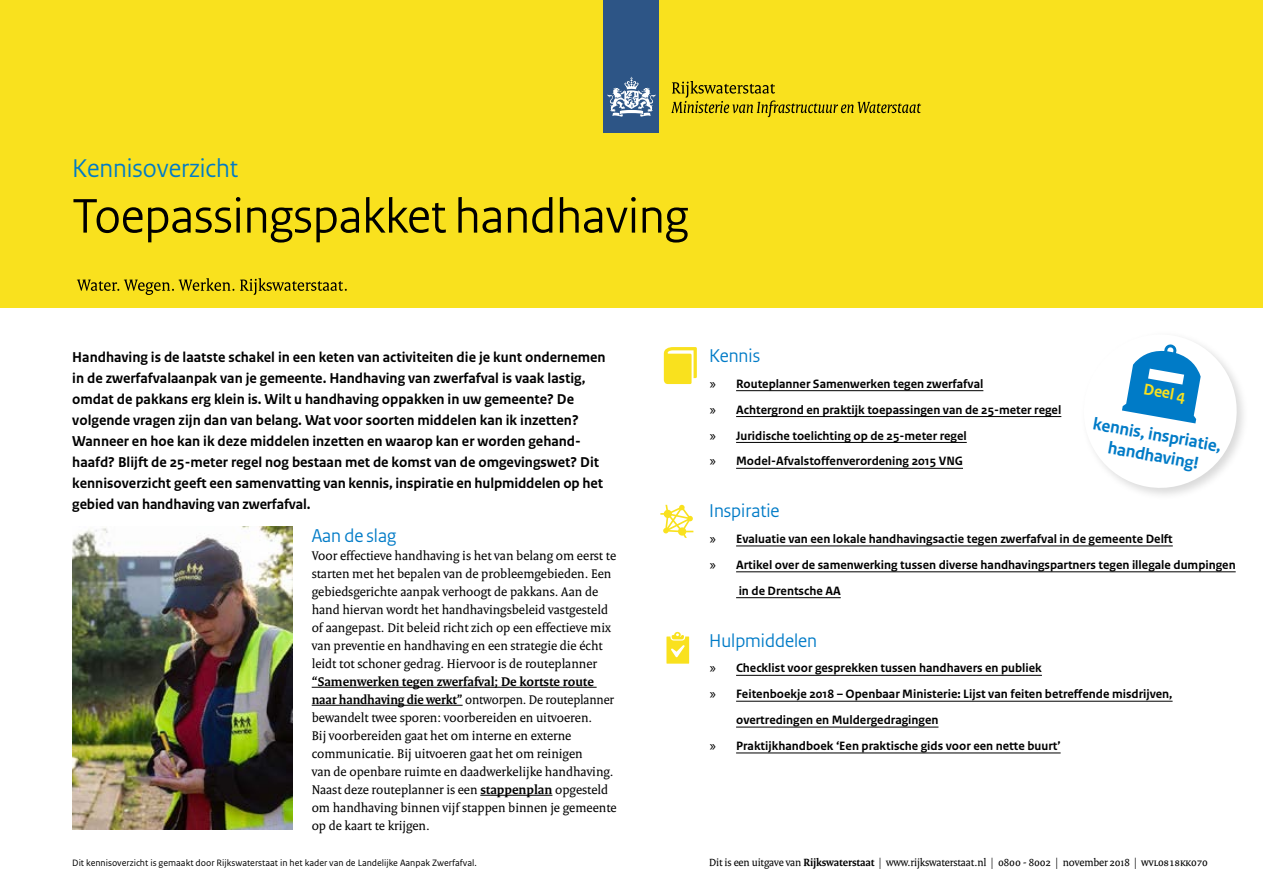
<style>
.page{position:relative;width:1263px;height:893px;background:#fff}
.page>*{position:absolute;margin:0;border:0;box-sizing:border-box;transform-origin:0 0}
.t1{font:51px "Rijksoverheid Sans Heading";color:#000}
.t2{font:27px "Rijksoverheid Sans Heading";color:#007bc7}
.t3{font:19.5px "Rijksoverheid Sans Heading";color:#007bc7}
.t4{font:700 18px/21px "Rijksoverheid Sans Text";color:#007bc7;text-align:center}
.t5{font:700 16.5px "Rijksoverheid Sans Text";color:#f9e11e}
.t6{font:700 15px/21px "Rijksoverheid Sans Text";color:#000}
.t7{font:13.5px/18px "Rijksoverheid Serif";color:#000}
.t8{font:700 12.75px/25.8px "Rijksoverheid Sans Text";color:#000}
.t9{font:11.25px "Rijksoverheid Serif";letter-spacing:-.01em;color:#000}
.t10{font:9.75px "Rijksoverheid Sans Text";color:#000}
.s1{font-weight:400}
.s2{font-weight:700}
</style>
<div class="page">
<div style="left:0;top:0;width:1263px;height:308px;background:#f9e11e"></div>
<hr style="left:736px;top:390px;width:247px;height:1px;background:#000">
<hr style="left:736px;top:416px;width:325px;height:1px;background:#000">
<hr style="left:736px;top:442px;width:231px;height:1px;background:#000">
<hr style="left:736px;top:468px;width:227px;height:1px;background:#000">
<hr style="left:736px;top:546px;width:437px;height:1px;background:#000">
<hr style="left:736px;top:571px;width:500px;height:1px;background:#000">
<hr style="left:736px;top:597px;width:105px;height:1px;background:#000">
<hr style="left:736px;top:675px;width:306px;height:1px;background:#000">
<hr style="left:736px;top:701px;width:436px;height:1px;background:#000">
<hr style="left:736px;top:727px;width:202px;height:1px;background:#000">
<hr style="left:736px;top:753px;width:325px;height:1px;background:#000">
<div style="left:604px;top:0;width:55px;height:132px;background:#2d5586"></div>
<svg style="left:607px;top:77px;width:48px;height:40px"></svg>
<svg style="left:671px;top:81px;width:250px;height:36px"></svg>
<svg style="left:77px;top:278px;width:157px;height:17px"></svg>
<svg style="left:240px;top:278px;width:107px;height:17px"></svg>
<svg style="left:664px;top:347px;width:33px;height:37px"></svg>
<svg style="left:666px;top:632px;width:23px;height:32px"></svg>
<svg style="left:660px;top:505px;width:33px;height:33px"></svg>
<svg style="left:1096px;top:342px;width:147px;height:152px"></svg>
<img style="left:72px;top:526px;width:220px;height:304px">
<hr style="left:312px;top:687px;width:285px;height:1px;background:#000">
<hr style="left:312px;top:705px;width:151px;height:1px;background:#000">
<hr style="left:480px;top:795px;width:72px;height:1px;background:#000">
<h2 class="t2" style="left:72px;top:152px;width:167px">Kennisoverzicht</h2>
<h1 class="t1" style="left:72px;top:186px;width:618px">Toepassingspakket handhaving</h1>
<p class="t6" style="left:72px;top:347px;width:535px">Handhaving is de laatste schakel in een keten van activiteiten die je kunt ondernemen in de zwerfafvalaanpak van je gemeente. Handhaving van zwerfafval is vaak lastig, omdat de pakkans erg klein is. Wilt u handhaving oppakken in uw gemeente? De volgende vragen zijn dan van belang. Wat voor soorten middelen kan ik inzetten?<br>Wanneer en hoe kan ik deze middelen inzetten en waarop kan er worden gehand&shy;haafd? Blijft de 25-meter regel nog bestaan met de komst van de omgevingswet? Dit kennisoverzicht geeft een samenvatting van kennis, inspiratie en hulpmiddelen op het gebied van handhaving van zwerfafval.</p>
<h3 class="t3" style="left:709px;top:344px;width:52px">Kennis</h3>
<p class="t8" style="left:709px;top:371px;width:354px"><span class="s1">»</span> Routeplanner Samenwerken tegen zwerfafval<br><span class="s1">»</span> Achtergrond en praktijk toepassingen van de 25-meter regel <span class="s1">»</span> Juridische toelichting op de 25-meter regel<br><span class="s1">»</span> Model-Afvalstoffenverordening 2015 VNG</p>
<h3 class="t3" style="left:709px;top:499px;width:72px">Inspiratie</h3>
<p class="t8" style="left:709px;top:526px;width:465px"><span class="s1">»</span> Evaluatie van een lokale handhavingsactie tegen zwerfafval in de gemeente Delft</p>
<p class="t8" style="left:709px;top:552px;width:528px"><span class="s1">»</span> Artikel over de samenwerking tussen diverse handhavingspartners tegen illegale dumpingen</p>
<p class="t8" style="left:739px;top:578px;width:104px">in de Drentsche AA</p>
<h3 class="t3" style="left:709px;top:629px;width:109px">Hulpmiddelen</h3>
<p class="t8" style="left:709px;top:656px;width:334px"><span class="s1">»</span> Checklist voor gesprekken tussen handhavers en publiek</p>
<p class="t8" style="left:709px;top:681px;width:465px"><span class="s1">»</span> Feitenboekje 2018 – Openbaar Ministerie: Lijst van feiten betreffende misdrijven,</p>
<p class="t8" style="left:736px;top:707px;width:204px">overtredingen en Muldergedragingen</p>
<p class="t8" style="left:709px;top:733px;width:353px"><span class="s1">»</span> Praktijkhandboek ‘Een praktische gids voor een nette buurt’</p>
<p class="t5" style="left:1145px;top:380px;width:44px;rotate:10deg">Deel 4</p>
<h3 class="t4" style="left:1095px;top:414px;width:132px;rotate:10deg">kennis, inspriatie, handhaving!</h3>
<h3 class="t3" style="left:312px;top:524px;width:86px">Aan de slag</h3>
<p class="t7" style="left:312px;top:546px;width:306px">Voor effectieve handhaving is het van belang om eerst te starten met het bepalen van de probleemgebieden. Een gebiedsgerichte aanpak verhoogt de pakkans. Aan de hand hiervan wordt het handhavingsbeleid vastgesteld of aangepast. Dit beleid richt zich op een effectieve mix van preventie en handhaving en een strategie die écht leidt tot schoner gedrag. Hiervoor is de routeplanner</p>
<p class="t7" style="left:312px;top:672px;width:307px"><span class="s2">“Samenwerken tegen zwerfafval; De kortste route naar handhaving die werkt”</span> ontworpen. De routeplanner bewandelt twee sporen: voorbereiden en uitvoeren.<br>Bij voorbereiden gaat het om interne en externe communicatie. Bij uitvoeren gaat het om reinigen<br>van de openbare ruimte en daadwerkelijke handhaving.<br>Naast deze routeplanner is een <span class="s2">stappenplan</span> opgesteld om handhaving binnen vijf stappen binnen je gemeente op de kaart te krijgen.</p>
<p class="t10" style="left:72px;top:857px;width:406px">Dit kennisoverzicht is gemaakt door Rijkswaterstaat in het kader van de Landelijke Aanpak Zwerfafval.</p>
<p class="t9" style="left:709px;top:855px;width:500px">Dit is een uitgave van <span class="s2">Rijkswaterstaat</span> | www.rijkswaterstaat.nl | 0800 - 8002 | november 2018 | wvl0818kk070</p>
</div>
